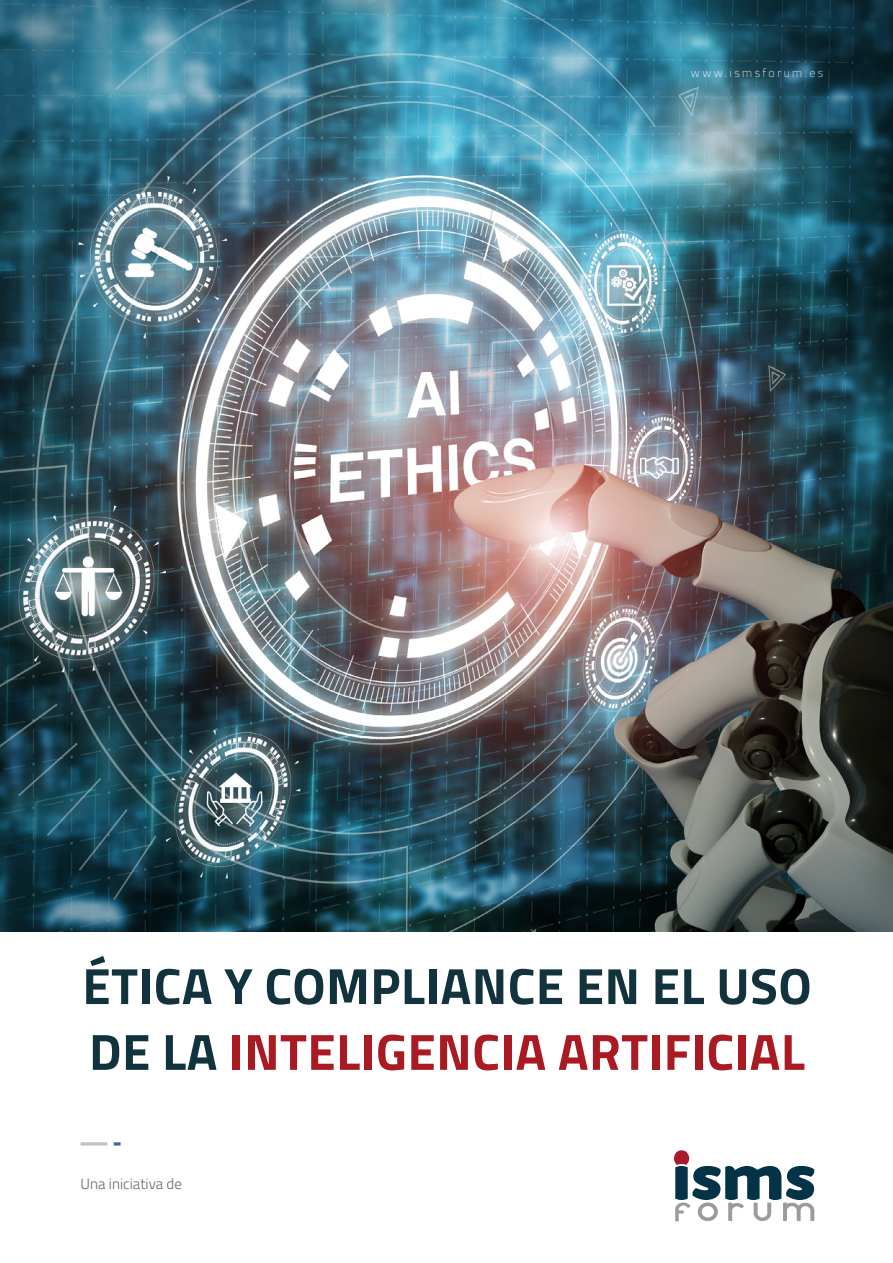
<style>
.page{position:relative;width:893px;height:1263px;background:#fff}
.page>*{position:absolute;margin:0;border:0;box-sizing:border-box;transform-origin:0 0}
.t1{font:700 51px/65.8px "Titillium";letter-spacing:.01em;color:#12323d}
.t2{font:300 15px "Titillium";color:#666665}
.t3{font:100 12px "Titillium";letter-spacing:.2em;color:#fff}
.s1{color:#aa1a23}
</style>
<div class="page">
<img style="left:0;top:0;width:893px;height:931px">
<hr style="left:81px;top:1142px;width:26px;height:3px;background:#c2c2c2">
<svg style="left:114px;top:1142px;width:7px;height:3px"></svg>
<svg style="left:674px;top:1150px;width:140px;height:71px"></svg>
<p class="t3" style="left:691px;top:64px;width:134px">www.ismsforum.es</p>
<p class="t1" style="left:82px;top:951px;width:731px">ÉTICA Y COMPLIANCE EN EL USO<br>DE LA <span class="s1">INTELIGENCIA ARTIFICIAL</span></p>
<p class="t2" style="left:81px;top:1173px;width:103px">Una iniciativa de</p>
</div>
